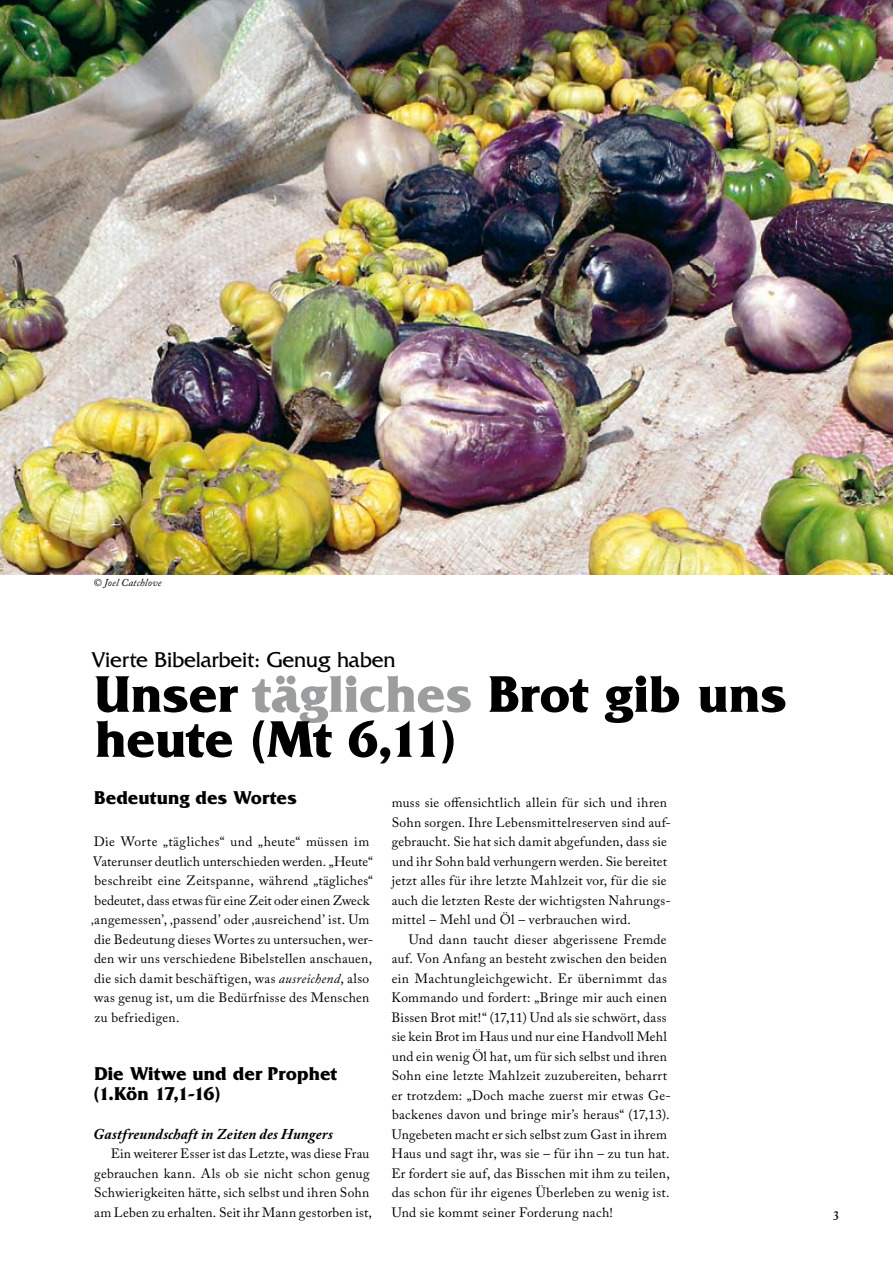
<style>
.page{position:relative;width:893px;height:1263px;background:#fff}
.page>*{position:absolute;margin:0;border:0;box-sizing:border-box;transform-origin:0 0}
.t1{font:700 54px/45px "Friz Quadrata";letter-spacing:.005em;color:#000}
.t2{font:22.5px "Friz Quadrata";letter-spacing:-.005em;color:#000}
.t3{font:700 19.5px/19.5px "Friz Quadrata";color:#000}
.t4{font:italic 700 15px "Adobe Caslon Pro";letter-spacing:.01em;color:#000}
.t5{font:13.5px/19.5px "Adobe Caslon Pro";letter-spacing:.02em;color:#000}
.t6{font:italic 10.5px "Adobe Caslon Pro";letter-spacing:.015em;color:#000}
.s1{color:#9c9d9f}
.s2{font-style:italic}
</style>
<div class="page">
<img style="left:0;top:0;width:893px;height:574px">
<p class="t6" style="left:94px;top:576px;width:69px">© Joel Catchlove</p>
<h2 class="t2" style="left:92px;top:647px;width:305px">Vierte Bibelarbeit: Genug haben</h2>
<h1 class="t1" style="left:94px;top:672px;width:694px">Unser <span class="s1">tägliches</span> Brot gib uns heute (Mt 6,11)</h1>
<h3 class="t3" style="left:94px;top:788px;width:204px">Bedeutung des Wortes</h3>
<p class="t5" style="left:91px;top:832px;width:284px">Die Worte „tägliches“ und „heute“ müssen im Vaterunser deutlich unterschieden werden. „Heute“ beschreibt eine Zeitspanne, während „tägliches“ bedeutet, dass etwas für eine Zeit oder einen Zweck ‚angemessen’, ‚passend’ oder ‚ausreichend’ ist. Um die Bedeutung dieses Wortes zu untersuchen, wer&shy;den wir uns verschiedene Bibelstellen anschauen, die sich damit beschäftigen, was <span class="s2">ausreichend</span>, also was genug ist, um die Bedürfnisse des Menschen zu befriedigen.</p>
<p class="t5" style="left:392px;top:793px;width:281px">muss sie offensichtlich allein für sich und ihren Sohn sorgen. Ihre Lebensmittelreserven sind auf&shy;gebraucht. Sie hat sich damit abgefunden, dass sie und ihr Sohn bald verhungern werden. Sie bereitet jetzt alles für ihre letzte Mahlzeit vor, für die sie auch die letzten Reste der wichtigsten Nahrungs&shy;mittel – Mehl und Öl – verbrauchen wird.</p>
<p class="t5" style="left:391px;top:929px;width:281px;text-indent:17px">Und dann taucht dieser abgerissene Fremde auf. Von Anfang an besteht zwischen den beiden ein Machtungleichgewicht. Er übernimmt das Kommando und fordert: „Bringe mir auch einen Bissen Brot mit!“ (17,11) Und als sie schwört, dass sie kein Brot im Haus und nur eine Handvoll Mehl und ein wenig Öl hat, um für sich selbst und ihren Sohn eine letzte Mahlzeit zuzubereiten, beharrt er trotzdem: „Doch mache zuerst mir etwas Ge&shy;backenes davon und bringe mir’s heraus“ (17,13).<br>Ungebeten macht er sich selbst zum Gast in ihrem Haus und sagt ihr, was sie – für ihn – zu tun hat.<br>Er fordert sie auf, das Bisschen mit ihm zu teilen, das schon für ihr eigenes Überleben zu wenig ist.<br>Und sie kommt seiner Forderung nach!</p>
<h3 class="t3" style="left:94px;top:1064px;width:245px">Die Witwe und der Prophet (1.Kön 17,1-16)</h3>
<p class="t4" style="left:93px;top:1125px;width:241px">Gastfreundschaft in Zeiten des Hungers</p>
<p class="t5" style="left:94px;top:1144px;width:279px;text-indent:17px">Ein weiterer Esser ist das Letzte, was diese Frau gebrauchen kann. Als ob sie nicht schon genug Schwierigkeiten hätte, sich selbst und ihren Sohn am Leben zu erhalten. Seit ihr Mann gestorben ist,</p>
</div>
